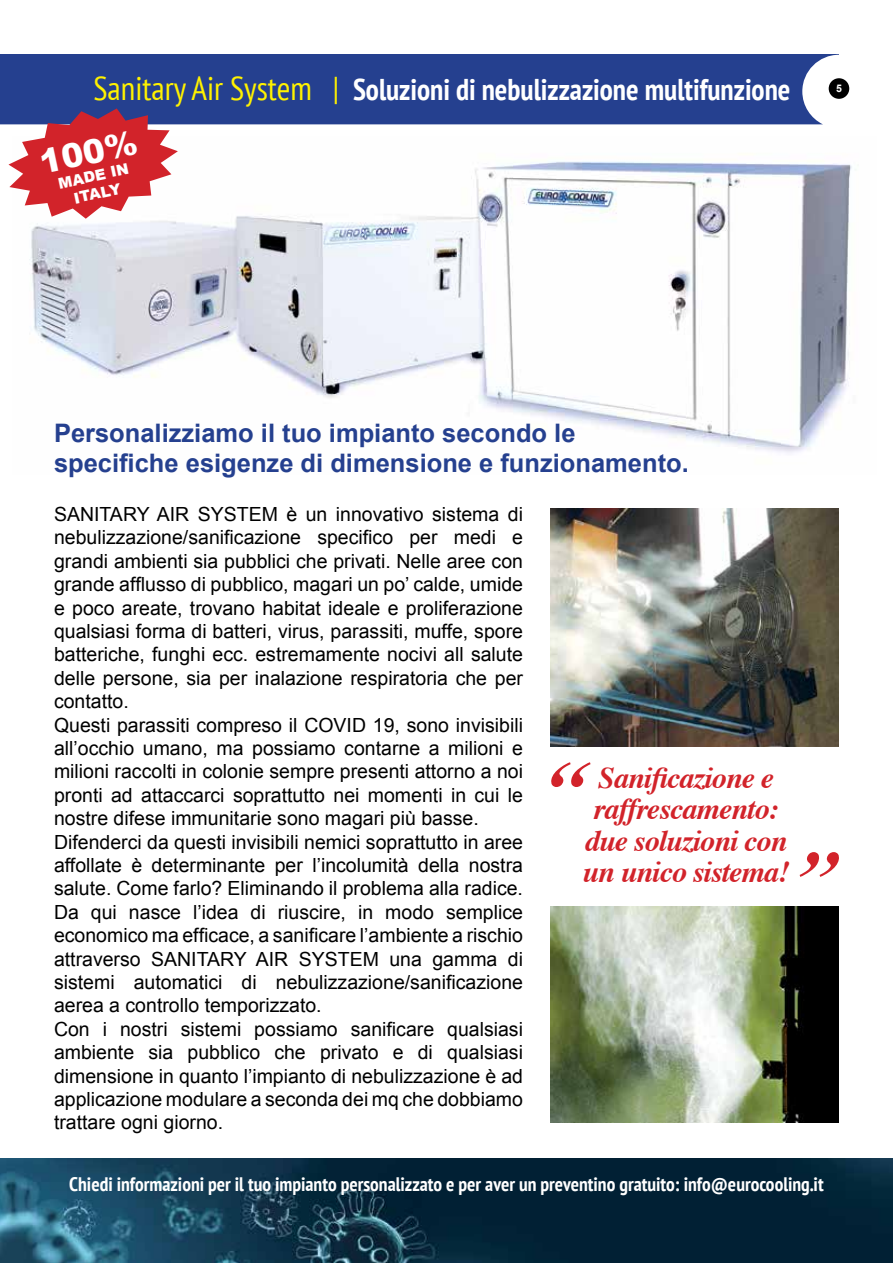
<style>
.page{position:relative;width:893px;height:1263px;background:#fff}
.page>*{position:absolute;margin:0;border:0;box-sizing:border-box;transform-origin:0 0}
.t1{font:900 33px "Arial";color:#fff}
.t2{font:italic 700 30px/31.5px "Times";letter-spacing:-.03em;color:#d2232a;text-align:center}
.t3{font:700 condensed 30px "PT Sans";color:#fff}
.t4{font:700 25.5px/30.6px "Arial";color:#25408f}
.t5{font:19.5px/23.4px "Arial";color:#000}
.t6{font:700 condensed 19.5px "PT Sans";color:#fff}
.t7{font:900 15px/18px "Arial";color:#fff;text-align:center}
.t8{font:700 10.5px "Arial";color:#fff}
.s1{font-weight:400;font-size:33px;color:#fff200}
</style>
<div class="page">
<div style="left:829px;top:78px;width:20px;height:21px;background:#000;border-radius:50%"></div>
<img style="left:29px;top:161px;width:823px;height:292px">
<div style="left:0;top:54px;width:839px;height:70px;background:#25408f"></div>
<img style="left:551px;top:508px;width:288px;height:238px">
<img style="left:551px;top:906px;width:288px;height:217px">
<svg style="left:9px;top:108px;width:169px;height:111px"></svg>
<img style="left:0;top:1158px;width:893px;height:105px">
<svg style="left:551px;top:762px;width:39px;height:25px"></svg>
<svg style="left:800px;top:852px;width:39px;height:25px"></svg>
<h2 class="t3" style="left:94px;top:69px;width:698px"><span class="s1">Sanitary Air System |</span> Soluzioni di nebulizzazione multifunzione</h2>
<h1 class="t1" style="left:35px;top:139px;width:101px;rotate:-12deg">100%</h1>
<p class="t7" style="left:57px;top:174px;width:65px;rotate:-12deg">MADE in<br>ITALY</p>
<p class="t8" style="left:836px;top:81px;width:7px">5</p>
<h3 class="t4" style="left:54px;top:418px;width:636px">Personalizziamo il tuo impianto secondo le specifiche esigenze di dimensione e funzionamento.</h3>
<p class="t5" style="left:54px;top:503px;width:470px">SANITARY AIR SYSTEM è un innovativo sistema di nebulizzazione/sanificazione specifico per medi e grandi ambienti sia pubblici che privati. Nelle aree con grande afflusso di pubblico, magari un po’ calde, umide e poco areate, trovano habitat ideale e proliferazione qualsiasi forma di batteri, virus, parassiti, muffe, spore batteriche, funghi ecc. estremamente nocivi all salute delle persone, sia per inalazione respiratoria che per contatto.<br>Questi parassiti compreso il COVID 19, sono invisibili all’occhio umano, ma possiamo contarne a milioni e milioni raccolti in colonie sempre presenti attorno a noi pronti ad attaccarci soprattutto nei momenti in cui le nostre difese immunitarie sono magari più basse.<br>Difenderci da questi invisibili nemici soprattutto in aree affollate è determinante per l’incolumità della nostra salute. Come farlo? Eliminando il problema alla radice.<br>Da qui nasce l’idea di riuscire, in modo semplice economico ma efficace, a sanificare l’ambiente a rischio attraverso SANITARY AIR SYSTEM una gamma di sistemi automatici di nebulizzazione/sanificazione aerea a controllo temporizzato.<br>Con i nostri sistemi possiamo sanificare qualsiasi ambiente sia pubblico che privato e di qualsiasi dimensione in quanto l’impianto di nebulizzazione è ad applicazione modulare a seconda dei mq che dobbiamo trattare ogni giorno.</p>
<h2 class="t2" style="left:582px;top:759px;width:209px">Sanificazione e raffrescamento: due soluzioni con un unico sistema!</h2>
<p class="t6" style="left:69px;top:1171px;width:756px">Chiedi informazioni per il tuo impianto personalizzato e per aver un preventino gratuito: info@eurocooling.it</p>
</div>
